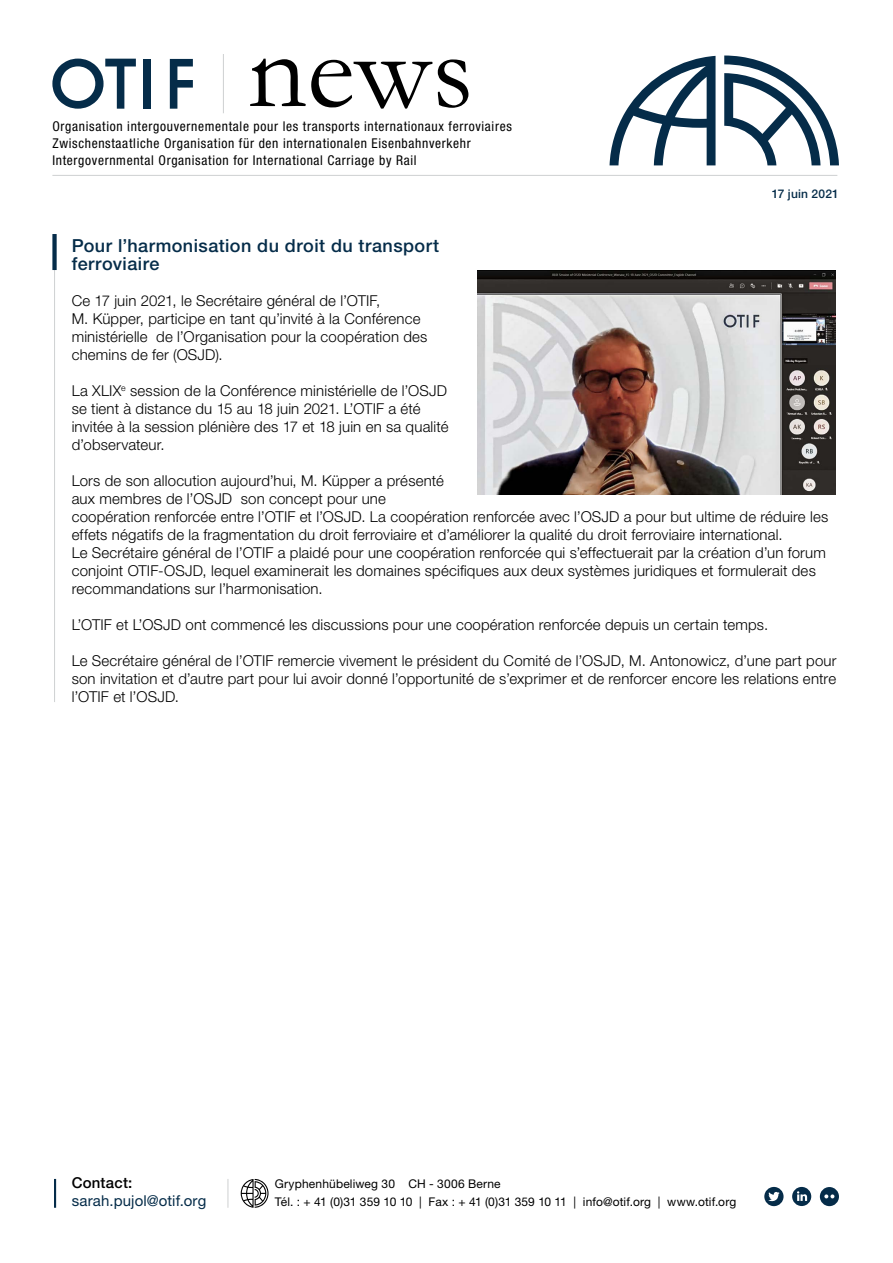
<style>
.page{position:relative;width:893px;height:1263px;background:#fff}
.page>*{position:absolute;margin:0;border:0;box-sizing:border-box;transform-origin:0 0}
.t1{font:500 18px/18px "Helvetica Neue LT Std";letter-spacing:.025em;color:#052c49}
.t2{font:300 15px/18px "Helvetica Neue LT Std";letter-spacing:.01em;color:#000}
.t3{font:15px "Helvetica Neue LT Std";letter-spacing:.01em;color:#052c49}
.t4{font:500 15px "Helvetica Neue LT Std";letter-spacing:.01em;color:#000}
.t5{font:condensed 13.5px/17px "Helvetica Neue LT Std";letter-spacing:.05em;color:#000}
.t6{font:12px/18px "Helvetica Neue LT Std";letter-spacing:.01em;color:#000}
.t7{font:500 12px "Helvetica Neue LT Std";letter-spacing:.02em;color:#052c49}
</style>
<div class="page">
<svg style="left:52px;top:59px;width:84px;height:50px"></svg>
<div style="left:143px;top:59px;width:8px;height:50px;background:#052c49"></div>
<svg style="left:170px;top:59px;width:23px;height:50px"></svg>
<svg style="left:250px;top:59px;width:182px;height:50px"></svg>
<svg style="left:438px;top:59px;width:30px;height:49px"></svg>
<hr style="left:223px;top:54px;width:1px;height:59px;background:#d1d3d4">
<hr style="left:52px;top:175px;width:785px;height:1px;background:#d1d3d4">
<svg style="left:724px;top:56px;width:115px;height:109px"></svg>
<svg style="left:609px;top:56px;width:106px;height:109px"></svg>
<hr style="left:54px;top:1179px;width:2px;height:29px;background:#052c49">
<svg style="left:227px;top:1179px;width:1px;height:29px"></svg>
<svg style="left:764px;top:1187px;width:19px;height:19px"></svg>
<svg style="left:792px;top:1187px;width:19px;height:19px"></svg>
<svg style="left:820px;top:1187px;width:19px;height:19px"></svg>
<svg style="left:241px;top:1179px;width:28px;height:29px"></svg>
<hr style="left:54px;top:234px;width:1px;height:468px;background:#d1d3d4">
<div style="left:52px;top:234px;width:5px;height:36px;background:#052c49"></div>
<img style="left:477px;top:270px;width:358px;height:225px">
<p class="t5" style="left:52px;top:118px;width:461px">Organisation intergouvernementale pour les transports internationaux ferroviaires<br>Zwischenstaatliche Organisation für den internationalen Eisenbahnverkehr<br>Intergovernmental Organisation for International Carriage by Rail</p>
<p class="t7" style="left:772px;top:187px;width:69px">17 juin 2021</p>
<p class="t1" style="left:72px;top:236px;width:369px">Pour l’harmonisation du droit du transport ferroviaire</p>
<p class="t2" style="left:72px;top:291px;width:357px">Ce 17 juin 2021, le Secrétaire général de l’OTIF,<br>M. Küpper, participe en tant qu’invité à la Conférence ministérielle de l’Organisation pour la coopération des chemins de fer (OSJD).</p>
<p class="t2" style="left:72px;top:381px;width:378px">La XLIX<sup>e</sup> session de la Conférence ministérielle de l’OSJD se tient à distance du 15 au 18 juin 2021. L’OTIF a été invitée à la session plénière des 17 et 18 juin en sa qualité d’observateur.</p>
<p class="t2" style="left:72px;top:471px;width:758px">Lors de son allocution aujourd’hui, M. Küpper a présenté<br>aux membres de l’OSJD son concept pour une<br>coopération renforcée entre l’OTIF et l’OSJD. La coopération renforcée avec l’OSJD a pour but ultime de réduire les effets négatifs de la fragmentation du droit ferroviaire et d’améliorer la qualité du droit ferroviaire international.<br>Le Secrétaire général de l’OTIF a plaidé pour une coopération renforcée qui s’effectuerait par la création d’un forum conjoint OTIF-OSJD, lequel examinerait les domaines spécifiques aux deux systèmes juridiques et formulerait des recommandations sur l’harmonisation.</p>
<p class="t2" style="left:72px;top:615px;width:698px">L’OTIF et L’OSJD ont commencé les discussions pour une coopération renforcée depuis un certain temps.</p>
<p class="t2" style="left:72px;top:651px;width:766px;text-align:justify">Le Secrétaire général de l’OTIF remercie vivement le président du Comité de l’OSJD, M. Antonowicz, d’une part pour son invitation et d’autre part pour lui avoir donné l’opportunité de s’exprimer et de renforcer encore les relations entre l’OTIF et l’OSJD.</p>
<p class="t4" style="left:72px;top:1174px;width:62px">Contact:</p>
<p class="t3" style="left:72px;top:1192px;width:136px">sarah.pujol@otif.org</p>
<p class="t6" style="left:275px;top:1175px;width:463px">Gryphenhübeliweg 30 CH - 3006 Berne<br>Tél. : + 41 (0)31 359 10 10 | Fax : + 41 (0)31 359 10 11 | info@otif.org | www.otif.org</p>
</div>
